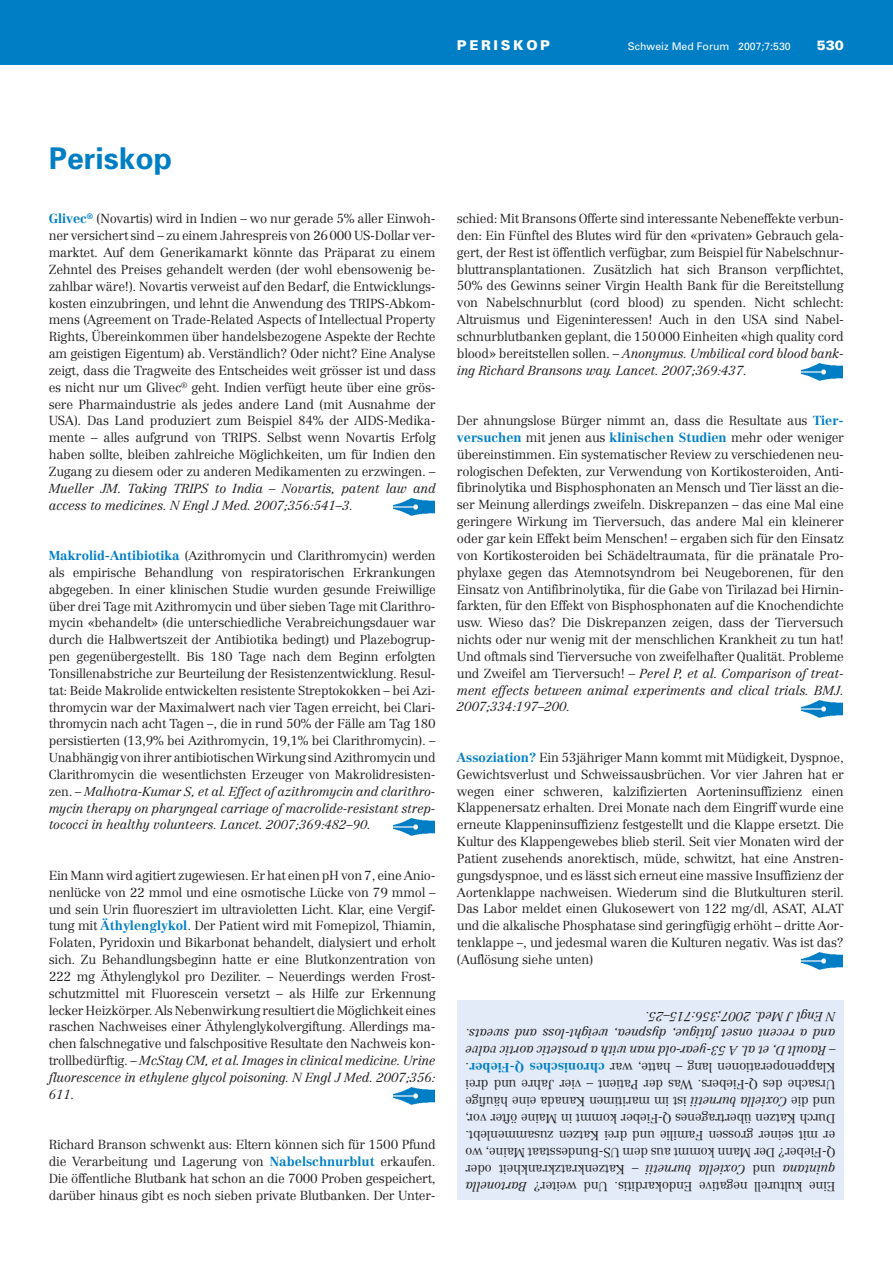
<style>
.page{position:relative;width:893px;height:1263px;background:#fff}
.page>*{position:absolute;margin:0;border:0;box-sizing:border-box;transform-origin:0 0}
.t1{font:700 30px "Univers";color:#007ec5}
.t2{font:900 13.5px "Univers";letter-spacing:.2em;color:#fff}
.t3{font:300 12.9px/16.8px "Centennial";letter-spacing:-.02em;color:#231f20;text-align:justify}
.t4{font:italic 300 12.9px/17px "Centennial";letter-spacing:-.02em;color:#231f20;text-align:justify}
.t5{font:300 12.75px/16.8px "Centennial";letter-spacing:-.02em;color:#231f20;text-align:justify}
.t6{font:10.5px "Univers";color:#fff}
.s1{font-weight:700;color:#007ec5}
.s2{font-style:italic}
</style>
<div class="page">
<img style="left:802px;top:953px;width:40px;height:16px">
<img style="left:802px;top:700px;width:40px;height:17px">
<img style="left:802px;top:364px;width:40px;height:16px">
<div style="left:0;top:0;width:893px;height:64px;background:#007ec5"></div>
<img style="left:394px;top:1088px;width:40px;height:16px">
<img style="left:394px;top:819px;width:40px;height:16px">
<img style="left:394px;top:499px;width:40px;height:16px">
<div style="left:457px;top:1000px;width:387px;height:200px;background:#e2ebf7"></div>
<p class="t2" style="left:457px;top:40px;width:95px">PERISKOP</p>
<p class="t6" style="left:628px;top:42px;width:164px">Schweiz Med Forum 2007;7:530</p>
<p class="t2" style="left:817px;top:40px;width:29px">530</p>
<h1 class="t1" style="left:49px;top:147px;width:125px">Periskop</h1>
<p class="t3" style="left:49px;top:212px;width:388px"><span class="s1">Glivec</span><sup>®</sup> (Novartis) wird in Indien – wo nur gerade 5% aller Einwoh&shy;ner versichert sind – zu einem Jahrespreis von 26000 US-Dollar ver&shy;marktet. Auf dem Generikamarkt könnte das Präparat zu einem Zehntel des Preises gehandelt werden (der wohl ebensowenig be&shy;zahlbar wäre!). Novartis verweist auf den Bedarf, die Entwicklungs&shy;kosten einzubringen, und lehnt die Anwendung des TRIPS-Abkom&shy;mens (Agreement on Trade-Related Aspects of Intellectual Property Rights, Übereinkommen über handelsbezogene Aspekte der Rechte am geistigen Eigentum) ab. Verständlich? Oder nicht? Eine Analyse zeigt, dass die Tragweite des Entscheides weit grösser ist und dass es nicht nur um Glivec<sup>®</sup> geht. Indien verfügt heute über eine grös&shy;sere Pharmaindustrie als jedes andere Land (mit Ausnahme der USA). Das Land produziert zum Beispiel 84% der AIDS-Medika&shy;mente – alles aufgrund von TRIPS. Selbst wenn Novartis Erfolg haben sollte, bleiben zahlreiche Möglichkeiten, um für Indien den Zugang zu diesem oder zu anderen Medikamenten zu erzwingen. <span class="s2">– Mueller JM. Taking TRIPS to India – Novartis, patent law and access to medicines. N Engl J Med. 2007;356:541–3.</span></p>
<p class="t5" style="left:49px;top:548px;width:388px"><span class="s1">Makrolid-Antibiotika</span> (Azithromycin und Clarithromycin) werden als empirische Behandlung von respiratorischen Erkrankungen abgegeben. In einer klinischen Studie wurden gesunde Freiwillige über drei Tage mit Azithromycin und über sieben Tage mit Clarithro&shy;mycin «behandelt» (die unterschiedliche Verabreichungsdauer war durch die Halbwertszeit der Antibiotika bedingt) und Plazebogrup&shy;pen gegenübergestellt. Bis 180 Tage nach dem Beginn erfolgten Tonsillenabstriche zur Beurteilung der Resistenzentwicklung. Resul&shy;tat: Beide Makrolide entwickelten resistente Streptokokken – bei Azi&shy;thromycin war der Maximalwert nach vier Tagen erreicht, bei Clari&shy;thromycin nach acht Tagen –, die in rund 50% der Fälle am Tag 180 persistierten (13,9% bei Azithromycin, 19,1% bei Clarithromycin). – Unabhängig von ihrer antibiotischen Wirkung sind Azithromycin und Clarithromycin die wesentlichsten Erzeuger von Makrolidresisten&shy;zen. <span class="s2">– Malhotra-Kumar S, et al. Effect of azithromycin and clarithro&shy;mycin therapy on pharyngeal carriage of macrolide-resistant strep&shy;tococci in healthy volunteers. Lancet. 2007;369:482–90.</span></p>
<p class="t3" style="left:49px;top:868px;width:388px">Ein Mann wird agitiert zugewiesen. Er hat einen pH von 7, eine Anio&shy;nenlücke von 22 mmol und eine osmotische Lücke von 79 mmol – und sein Urin fluoresziert im ultravioletten Licht. Klar, eine Vergif&shy;tung mit <span class="s1">Äthylenglykol</span>. Der Patient wird mit Fomepizol, Thiamin, Folaten, Pyridoxin und Bikarbonat behandelt, dialysiert und erholt sich. Zu Behandlungsbeginn hatte er eine Blutkonzentration von 222 mg Äthylenglykol pro Deziliter. – Neuerdings werden Frost&shy;schutzmittel mit Fluorescein versetzt – als Hilfe zur Erkennung lecker Heizkörper. Als Nebenwirkung resultiert die Möglichkeit eines raschen Nachweises einer Äthylenglykolvergiftung. Allerdings ma&shy;chen falschnegative und falschpositive Resultate den Nachweis kon&shy;trollbedürftig. <span class="s2">– McStay CM, et al. Images in clinical medicine. Urine fluorescence in ethylene glycol poisoning. N Engl J Med. 2007;356:<br>611.</span></p>
<p class="t3" style="left:49px;top:1137px;width:388px">Richard Branson schwenkt aus: Eltern können sich für 1500 Pfund die Verarbeitung und Lagerung von <span class="s1">Nabelschnurblut</span> erkaufen.<br>Die öffentliche Blutbank hat schon an die 7000 Proben gespeichert, darüber hinaus gibt es noch sieben private Blutbanken. Der Unter-</p>
<p class="t3" style="left:457px;top:211px;width:388px">schied: Mit Bransons Offerte sind interessante Nebeneffekte verbun&shy;den: Ein Fünftel des Blutes wird für den «privaten» Gebrauch gela&shy;gert, der Rest ist öffentlich verfügbar, zum Beispiel für Nabelschnur&shy;bluttransplantationen. Zusätzlich hat sich Branson verpflichtet, 50% des Gewinns seiner Virgin Health Bank für die Bereitstellung von Nabelschnurblut (cord blood) zu spenden. Nicht schlecht:<br>Altruismus und Eigeninteressen! Auch in den USA sind Nabel&shy;schnurblutbanken geplant, die 150000 Einheiten «high quality cord blood» bereitstellen sollen. <span class="s2">– Anonymus. Umbilical cord blood bank&shy;ing Richard Bransons way. Lancet. 2007;369:437.</span></p>
<p class="t3" style="left:457px;top:413px;width:388px">Der ahnungslose Bürger nimmt an, dass die Resultate aus <span class="s1">Tier&shy;versuchen</span> mit jenen aus <span class="s1">klinischen Studien</span> mehr oder weniger übereinstimmen. Ein systematischer Review zu verschiedenen neu&shy;rologischen Defekten, zur Verwendung von Kortikosteroiden, Anti&shy;fibrinolytika und Bisphosphonaten an Mensch und Tier lässt an die&shy;ser Meinung allerdings zweifeln. Diskrepanzen – das eine Mal eine geringere Wirkung im Tierversuch, das andere Mal ein kleinerer oder gar kein Effekt beim Menschen! – ergaben sich für den Einsatz von Kortikosteroiden bei Schädeltraumata, für die pränatale Pro&shy;phylaxe gegen das Atemnotsyndrom bei Neugeborenen, für den Einsatz von Antifibrinolytika, für die Gabe von Tirilazad bei Hirnin&shy;farkten, für den Effekt von Bisphosphonaten auf die Knochendichte usw. Wieso das? Die Diskrepanzen zeigen, dass der Tierversuch nichts oder nur wenig mit der menschlichen Krankheit zu tun hat!<br>Und oftmals sind Tierversuche von zweifelhafter Qualität. Probleme und Zweifel am Tierversuch! <span class="s2">– Perel P, et al. Comparison of treat&shy;ment effects between animal experiments and clical trials. BMJ.<br>2007;334:197–200.</span></p>
<p class="t3" style="left:457px;top:750px;width:388px"><span class="s1">Assoziation?</span> Ein 53jähriger Mann kommt mit Müdigkeit, Dyspnoe, Gewichtsverlust und Schweissausbrüchen. Vor vier Jahren hat er wegen einer schweren, kalzifizierten Aorteninsuffizienz einen Klappenersatz erhalten. Drei Monate nach dem Eingriff wurde eine erneute Klappeninsuffizienz festgestellt und die Klappe ersetzt. Die Kultur des Klappengewebes blieb steril. Seit vier Monaten wird der Patient zusehends anorektisch, müde, schwitzt, hat eine Anstren&shy;gungsdyspnoe, und es lässt sich erneut eine massive Insuffizienz der Aortenklappe nachweisen. Wiederum sind die Blutkulturen steril.<br>Das Labor meldet einen Glukosewert von 122 mg/dl, ASAT, ALAT und die alkalische Phosphatase sind geringfügig erhöht – dritte Aor&shy;tenklappe –, und jedesmal waren die Kulturen negativ. Was ist das? (Auflösung siehe unten)</p>
<p class="t4" style="left:835px;top:1057px;width:371px;rotate:-180deg">– Raoult D, et al. A 53-year-old man with a prostetic aortic valve and a recent onset fatigue, dyspnea, weight-loss and sweats.<br>N Engl J Med. 2007;356:715–25.</p>
<p class="t3" style="left:835px;top:1159px;width:371px;rotate:-180deg">Q-Fieber? Der Mann kommt aus dem US-Bundesstaat Maine, wo er mit seiner grossen Familie und drei Katzen zusammenlebt.<br>Durch Katzen übertragenes Q-Fieber kommt in Maine öfter vor, und die <span class="s2">Coxiella burnetii</span> ist im maritimen Kanada eine häufige Ursache des Q-Fiebers. Was der Patient – vier Jahre und drei Klappenoperationen lang – hatte, war <span class="s1">chronisches Q-Fieber</span>.</p>
<p class="t3" style="left:638px;top:1176px;width:175px;rotate:-180deg">– Katzenkratzkrankheit oder</p>
<p class="t4" style="left:745px;top:1176px;width:101px;rotate:-180deg">Coxiella burnetii</p>
<p class="t3" style="left:775px;top:1176px;width:24px;rotate:-180deg">und</p>
<p class="t4" style="left:835px;top:1176px;width:54px;rotate:-180deg">quintana</p>
<p class="t4" style="left:527px;top:1193px;width:63px;rotate:-180deg">Bartonella</p>
<p class="t3" style="left:835px;top:1193px;width:303px;rotate:-180deg">Eine kulturell negative Endokarditis. Und weiter?</p>
</div>
